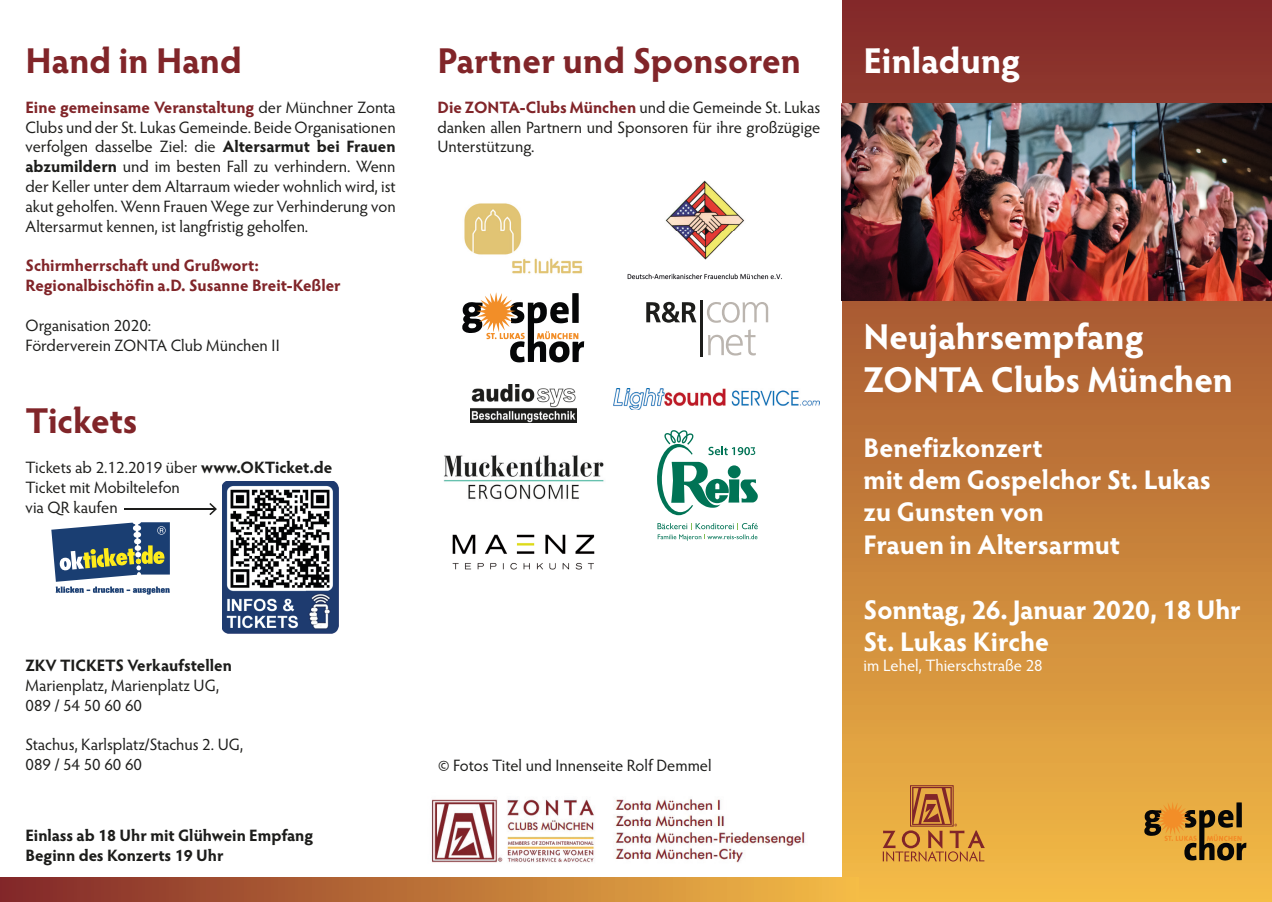
<style>
.page{position:relative;width:1272px;height:902px;background:#fff}
.page>*{position:absolute;margin:0;border:0;box-sizing:border-box;transform-origin:0 0}
.t1{font:700 36px/43.2px "Hypatia Sans Pro";color:#fff}
.t2{font:700 36px "Hypatia Sans Pro";letter-spacing:-.005em;color:#812529}
.t3{font:700 27px/32.4px "Hypatia Sans Pro";letter-spacing:-.005em;color:#fff}
.t4{font:16.5px/19.8px "Hypatia Sans Pro";color:#1d1d1b}
.t5{font:700 16.5px/19.8px "Hypatia Sans Pro";letter-spacing:-.005em;color:#1d1d1b}
.t6{font:700 16.5px/19.8px "Hypatia Sans Pro";letter-spacing:-.005em;color:#812529}
.t7{font:16.5px "Hypatia Sans Pro";letter-spacing:-.005em;color:#fff}
.s1{font-weight:700;color:#812529}
.s2{font-weight:700}
</style>
<div class="page">
<svg style="left:842px;top:0;width:429px;height:901px;background:#c27b39"></svg>
<svg style="left:1144px;top:801px;width:102px;height:59px;background:#ab7d2f"></svg>
<div style="left:0;top:877px;width:858px;height:24px;background:linear-gradient(to right,#822729,#f4bc46)"></div>
<img style="left:470px;top:385px;width:106px;height:37px">
<img style="left:464px;top:203px;width:118px;height:71px">
<img style="left:443px;top:455px;width:161px;height:44px">
<svg style="left:462px;top:292px;width:122px;height:70px"></svg>
<img style="left:452px;top:534px;width:143px;height:36px">
<img style="left:627px;top:181px;width:155px;height:99px">
<svg style="left:657px;top:430px;width:100px;height:85px"></svg>
<svg style="left:657px;top:523px;width:100px;height:17px"></svg>
<hr style="left:700px;top:300px;width:3px;height:57px;background:#1d1d1b">
<svg style="left:707px;top:302px;width:61px;height:21px"></svg>
<svg style="left:646px;top:302px;width:50px;height:20px"></svg>
<svg style="left:708px;top:329px;width:47px;height:26px"></svg>
<img style="left:613px;top:388px;width:206px;height:22px">
<img style="left:842px;top:103px;width:429px;height:198px">
<img style="left:431px;top:799px;width:374px;height:64px">
<div style="left:910px;top:785px;width:43px;height:41px;border:1px solid #812529"></div>
<svg style="left:882px;top:786px;width:102px;height:75px;background:#d2903d"></svg>
<img style="left:222px;top:481px;width:116px;height:152px">
<hr style="left:124px;top:508px;width:92px;height:1px;background:#1d1d1b">
<svg style="left:209px;top:503px;width:8px;height:12px"></svg>
<svg style="left:51px;top:522px;width:119px;height:72px"></svg>
<h1 class="t2" style="left:26px;top:35px;width:218px">Hand in Hand</h1>
<p class="t4" style="left:26px;top:97px;width:371px;text-align:justify"><span class="s1">Eine gemeinsame Veranstaltung</span> der Münchner Zonta Clubs und der St. Lukas Gemeinde. Beide Organisationen verfolgen dasselbe Ziel: die <span class="s2">Altersarmut bei Frauen abzumildern</span> und im besten Fall zu verhindern. Wenn der Keller unter dem Altarraum wieder wohnlich wird, ist akut geholfen. Wenn Frauen Wege zur Verhinderung von Altersarmut kennen, ist langfristig geholfen.</p>
<p class="t6" style="left:26px;top:255px;width:317px">Schirmherrschaft und Grußwort:<br>Regionalbischöfin a.D. Susanne Breit-Keßler</p>
<p class="t4" style="left:26px;top:315px;width:256px">Organisation 2020:<br>Förderverein ZONTA Club München II</p>
<h1 class="t2" style="left:26px;top:395px;width:113px">Tickets</h1>
<p class="t4" style="left:26px;top:457px;width:308px">Tickets ab 2.12.2019 über <span class="s2">www.OKTicket.de<br></span>Ticket mit Mobiltelefon<br>via QR kaufen</p>
<h1 class="t2" style="left:437px;top:35px;width:365px">Partner und Sponsoren</h1>
<p class="t4" style="left:437px;top:97px;width:384px;text-align:justify"><span class="s1">Die ZONTA-Clubs München</span> und die Gemeinde St. Lukas danken allen Partnern und Sponsoren für ihre großzügige Unterstützung.</p>
<p class="t5" style="left:26px;top:654px;width:208px">ZKV TICKETS Verkaufstellen</p>
<p class="t4" style="left:26px;top:675px;width:195px">Marienplatz, Marienplatz UG,<br>089 / 54 50 60 60</p>
<p class="t4" style="left:26px;top:734px;width:219px">Stachus, Karlsplatz/Stachus 2. UG,<br>089 / 54 50 60 60</p>
<p class="t5" style="left:26px;top:824px;width:289px">Einlass ab 18 Uhr mit Glühwein Empfang<br>Beginn des Konzerts 19 Uhr</p>
<p class="t4" style="left:438px;top:754px;width:275px">© Fotos Titel und Innenseite Rolf Demmel</p>
<h1 class="t1" style="left:863px;top:37px;width:158px">Einladung</h1>
<h1 class="t1" style="left:863px;top:313px;width:371px">Neujahrsempfang<br>ZONTA Clubs München</h1>
<h2 class="t3" style="left:863px;top:429px;width:349px">Benefizkonzert<br>mit dem Gospelchor St. Lukas zu Gunsten von<br>Frauen in Altersarmut</h2>
<h2 class="t3" style="left:863px;top:591px;width:379px">Sonntag, 26. Januar 2020, 18 Uhr<br>St. Lukas Kirche</h2>
<p class="t7" style="left:863px;top:654px;width:181px">im Lehel, Thierschstraße 28</p>
</div>
